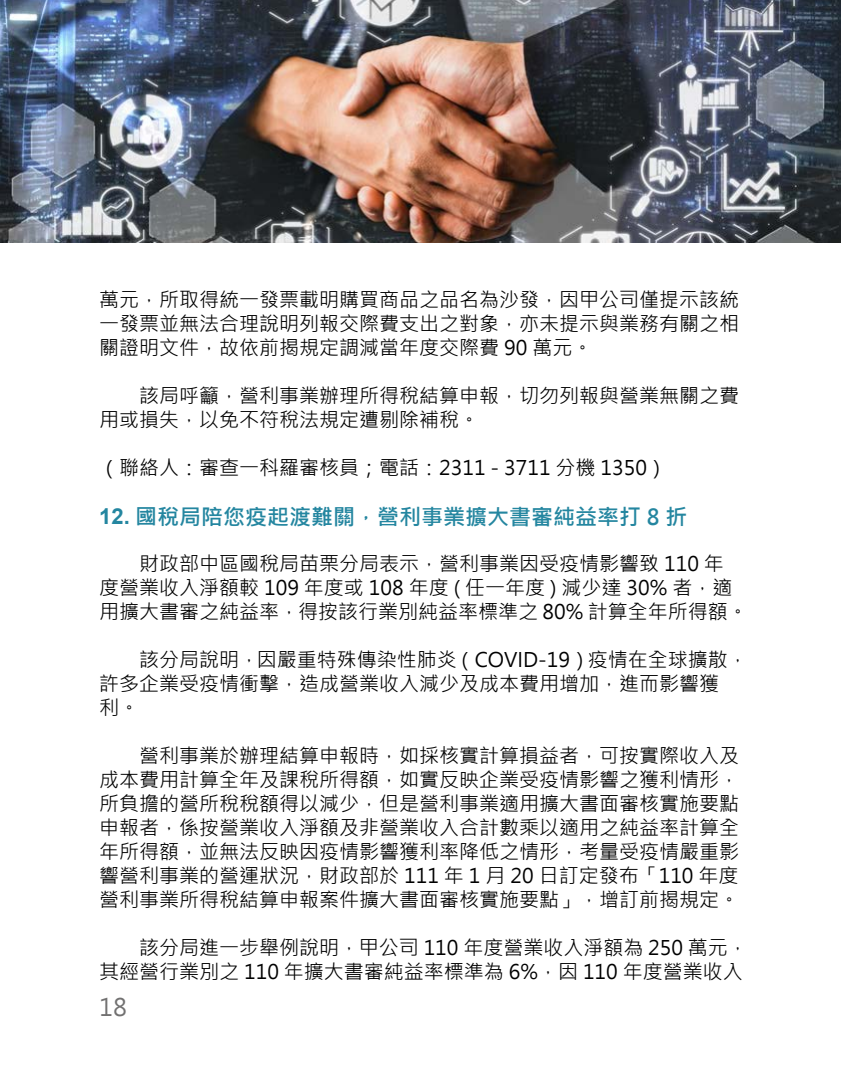
<style>
.page{position:relative;width:842px;height:1080px;background:#fff}
.page>*{position:absolute;margin:0;border:0;box-sizing:border-box;transform-origin:0 0}
.t1{font:24px "Microsoft Jheng Hei";color:#727171}
.t2{font:700 22px "Microsoft Jheng Hei";color:#2486a0}
.t3{font:20px/24px "Microsoft Jheng Hei";color:#000}
.s1{font-family:"Arial"}
</style>
<div class="page">
<img style="left:0;top:0;width:841px;height:243px">
<p class="t3" style="left:99px;top:288px;width:641px;text-align:justify">萬元，所取得統一發票載明購買商品之品名為沙發，因甲公司僅提示該統一發票並無法合理說明列報交際費支出之對象，亦未提示與業務有關之相關證明文件，故依前揭規定調減當年度交際費 90 萬元。</p>
<p class="t3" style="left:99px;top:384px;width:641px">　　該局呼籲，營利事業辦理所得稅結算申報，切勿列報與營業無關之費用或損失，以免不符稅法規定遭剔除補稅。</p>
<p class="t3" style="left:99px;top:456px;width:569px">（聯絡人：審查一科羅審核員；電話：2311 - 3711 分機 1350）</p>
<p class="t2" style="left:99px;top:503px;width:590px"><span class="s1">12.</span> 國稅局陪您疫起渡難關，營利事業擴大書審純益率打 8 折</p>
<p class="t3" style="left:99px;top:552px;width:650px;text-indent:40px">財政部中區國稅局苗栗分局表示，營利事業因受疫情影響致 110 年度營業收入淨額較 109 年度或 108 年度 ( 任一年度 ) 減少達 30% 者，適用擴大書審之純益率，得按該行業別純益率標準之 80% 計算全年所得額。</p>
<p class="t3" style="left:99px;top:648px;width:650px;text-indent:40px">該分局說明，因嚴重特殊傳染性肺炎（COVID-19）疫情在全球擴散，許多企業受疫情衝擊，造成營業收入減少及成本費用增加，進而影響獲<br>利。</p>
<p class="t3" style="left:99px;top:744px;width:641px;text-align:justify;text-indent:40px">營利事業於辦理結算申報時，如採核實計算損益者，可按實際收入及成本費用計算全年及課稅所得額，如實反映企業受疫情影響之獲利情形，所負擔的營所稅稅額得以減少，但是營利事業適用擴大書面審核實施要點申報者，係按營業收入淨額及非營業收入合計數乘以適用之純益率計算全年所得額，並無法反映因疫情影響獲利率降低之情形，考量受疫情嚴重影響營利事業的營運狀況，財政部於 111 年 1 月 20 日訂定發布「110 年度營利事業所得稅結算申報案件擴大書面審核實施要點」，增訂前揭規定。</p>
<p class="t3" style="left:99px;top:936px;width:650px;text-align:right">該分局進一步舉例說明，甲公司 110 年度營業收入淨額為 250 萬元，<br>其經營行業別之 110 年擴大書審純益率標準為 6%，因 110 年度營業收入</p>
<p class="t1" style="left:99px;top:992px;width:29px">18</p>
</div>
